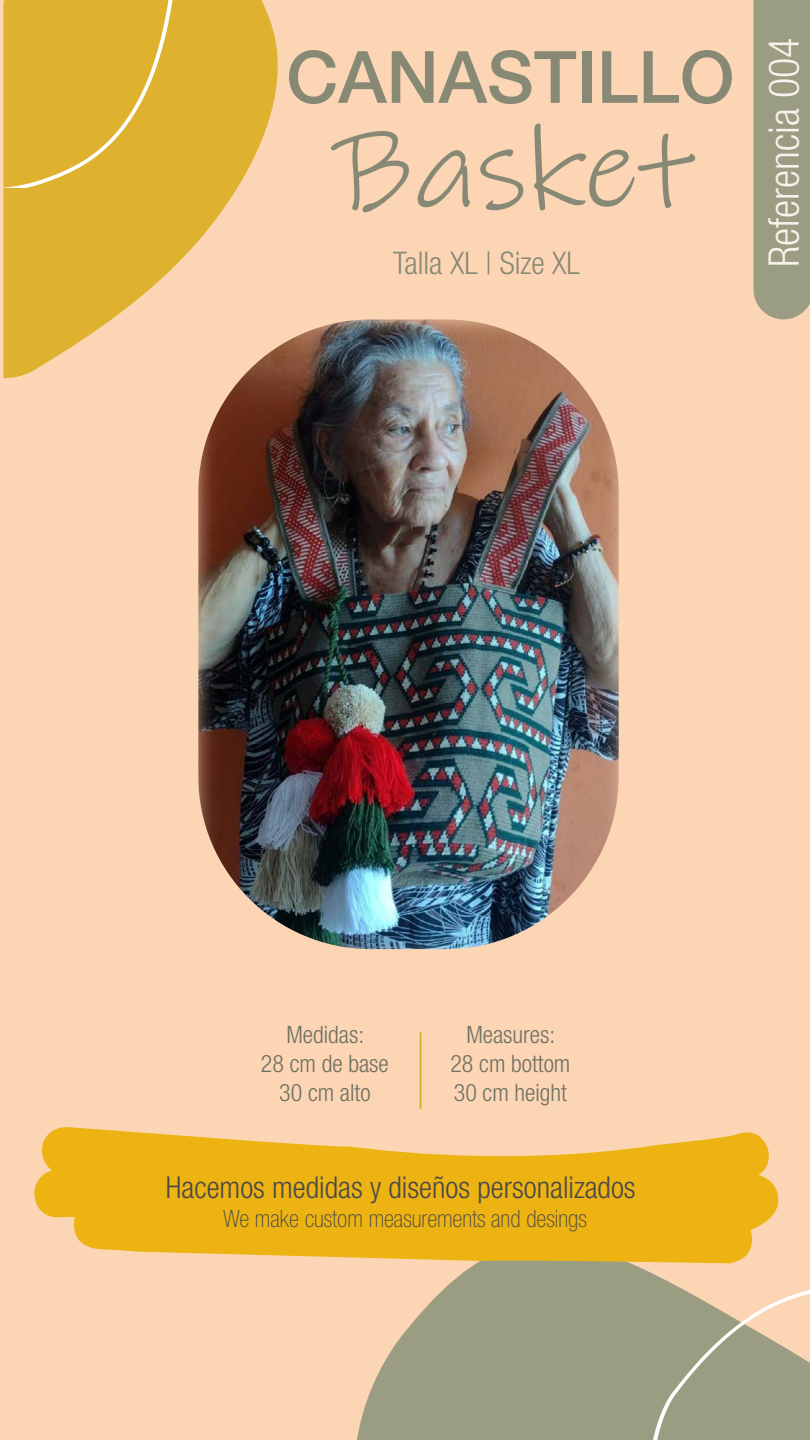
<style>
.page{position:relative;width:810px;height:1440px;background:#fcd5b5}
.page>*{position:absolute;margin:0;border:0;box-sizing:border-box;transform-origin:0 0}
.t1{font:116.4px "Ink Free";color:#878975}
.t2{font:500 72.3px "Helvetica Neue";color:#878975}
.t3{font:300 condensed 42.3px "Helvetica Neue LT Std";color:#f8f1ec}
.t4{font:300 condensed 31.2px "Helvetica Neue LT Std";color:#878975}
.t5{font:300 condensed 30.2px "Helvetica Neue LT Std";color:#494949}
.t6{font:300 condensed 24px/28.8px "Helvetica Neue LT Std";color:#6f7061;text-align:center}
.t7{font:100 condensed 24px "Helvetica Neue LT Std";color:#494949}
</style>
<div class="page">
<svg style="left:4px;top:0;width:274px;height:378px;fill:#deb22f"></svg>
<svg style="left:357px;top:1263px;width:453px;height:177px;fill:#9a9d82"></svg>
<div style="left:0;top:0;width:173px;height:188px;background:#deb22f"></div>
<svg style="left:653px;top:1290px;width:157px;height:150px"></svg>
<hr style="left:420px;top:1033px;width:2px;height:75px;background:#deb22f">
<div style="left:754px;top:0;width:56px;height:319px;background:#9a9d82"></div>
<img style="left:198px;top:319px;width:421px;height:630px">
<svg style="left:34px;top:1127px;width:745px;height:136px;fill:#edb312"></svg>
<h2 class="t2" style="left:286px;top:34px;width:450px">CANASTILLO</h2>
<h1 class="t1" style="left:334px;top:101px;width:363px">Basket</h1>
<p class="t4" style="left:393px;top:245px;width:188px">Talla XL | Size XL</p>
<h3 class="t3" style="left:760px;top:267px;width:231px;rotate:-90deg">Referencia 004</h3>
<p class="t6" style="left:261px;top:1020px;width:129px">Medidas:<br>28 cm de base<br>30 cm alto</p>
<p class="t6" style="left:450px;top:1020px;width:121px">Measures:<br>28 cm bottom<br>30 cm height</p>
<p class="t5" style="left:166px;top:1170px;width:471px">Hacemos medidas y diseños personalizados</p>
<p class="t7" style="left:223px;top:1205px;width:365px">We make custom measurements and desings</p>
</div>
